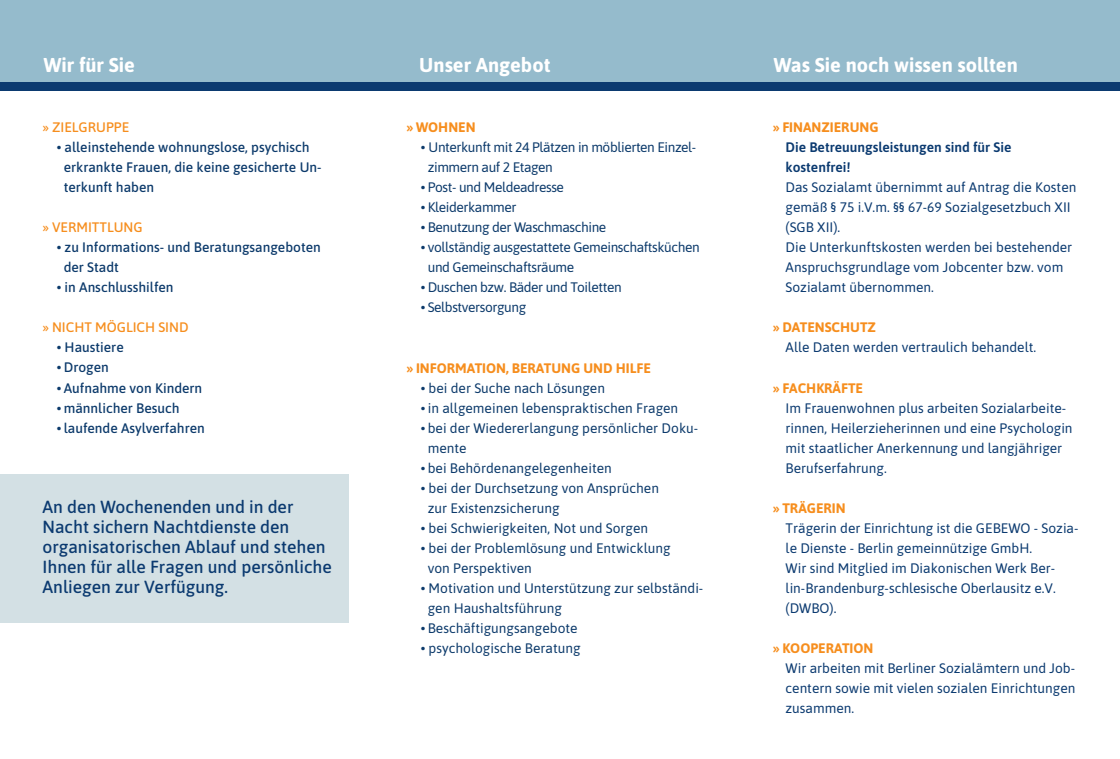
<style>
.page{position:relative;width:1120px;height:759px;background:#fff}
.page>*{position:absolute;margin:0;border:0;box-sizing:border-box;transform-origin:0 0}
.t1{font:700 20px "Asap";color:#fff}
.t2{font:500 17.5px/20px "Asap";color:#0b3a70}
.t3{font:13.75px/20px "Asap";color:#0b3a70}
.t4{font:13.75px/20px "Asap";color:#0c3a6b}
.t5{font:13.75px/20px "Asap";letter-spacing:-.03em;color:#0c3a6b}
.t6{font:500 13.75px/20px "Asap";color:#0c3a6b}
.t7{font:700 13.75px "Asap";color:#f68e1e}
.t8{font:600 13.75px/20px "Asap";color:#0b3a70}
.t9{font:500 13.75px "Asap";color:#f68e1e}
</style>
<div class="page">
<div style="left:0;top:474px;width:349px;height:148px;background:#d3e0e4"></div>
<div style="left:0;top:63px;width:1120px;height:28px;background:#0b3a70"></div>
<div style="left:0;top:0;width:1120px;height:81px;background:#95bbcc"></div>
<h1 class="t1" style="left:44px;top:50px;width:92px">Wir für Sie</h1>
<h1 class="t1" style="left:419px;top:50px;width:133px">Unser Angebot</h1>
<h1 class="t1" style="left:774px;top:50px;width:245px">Was Sie noch wissen sollten</h1>
<p class="t9" style="left:43px;top:118px;width:88px">» ZIELGRUPPE</p>
<p class="t6" style="left:64px;top:137px;width:259px;text-indent:-7px">• alleinstehende wohnungslose, psychisch erkrankte Frauen, die keine gesicherte Un&shy;terkunft haben</p>
<p class="t9" style="left:43px;top:218px;width:102px">» VERMITTLUNG</p>
<p class="t6" style="left:64px;top:237px;width:258px;text-indent:-7px">• zu Informations- und Beratungsangeboten der Stadt</p>
<p class="t6" style="left:57px;top:277px;width:118px">• in Anschlusshilfen</p>
<p class="t9" style="left:43px;top:318px;width:148px">» NICHT MÖGLICH SIND</p>
<p class="t6" style="left:57px;top:337px;width:69px">• Haustiere</p>
<p class="t6" style="left:57px;top:357px;width:54px">• Drogen</p>
<p class="t6" style="left:57px;top:377px;width:147px">• Aufnahme von Kindern</p>
<p class="t6" style="left:57px;top:397px;width:124px">• männlicher Besuch</p>
<p class="t6" style="left:57px;top:417px;width:150px">• laufende Asylverfahren</p>
<p class="t2" style="left:43px;top:495px;width:291px">An den Wochenenden und in der<br>Nacht sichern Nachtdienste den organisatorischen Ablauf und stehen<br>Ihnen für alle Fragen und persönliche<br>Anliegen zur Verfügung.</p>
<p class="t7" style="left:406px;top:117px;width:71px">» WOHNEN</p>
<p class="t5" style="left:428px;top:137px;width:270px;text-indent:-7px">• Unterkunft mit 24 Plätzen in möblierten Einzel&shy;zimmern auf 2 Etagen</p>
<p class="t5" style="left:421px;top:177px;width:145px">• Post- und Meldeadresse</p>
<p class="t5" style="left:421px;top:197px;width:97px">• Kleiderkammer</p>
<p class="t5" style="left:421px;top:217px;width:187px">• Benutzung der Waschmaschine</p>
<p class="t5" style="left:428px;top:237px;width:273px;text-indent:-7px">• vollständig ausgestattete Gemeinschaftsküchen und Gemeinschaftsräume</p>
<p class="t5" style="left:421px;top:277px;width:203px">• Duschen bzw. Bäder und Toiletten</p>
<p class="t5" style="left:421px;top:297px;width:107px">• Selbstversorgung</p>
<p class="t7" style="left:406px;top:358px;width:246px">» INFORMATION, BERATUNG UND HILFE</p>
<p class="t4" style="left:421px;top:377px;width:186px">• bei der Suche nach Lösungen</p>
<p class="t4" style="left:421px;top:397px;width:259px">• in allgemeinen lebenspraktischen Fragen</p>
<p class="t4" style="left:428px;top:417px;width:272px;text-indent:-7px">• bei der Wiedererlangung persönlicher Doku&shy;mente</p>
<p class="t4" style="left:421px;top:457px;width:193px">• bei Behördenangelegenheiten</p>
<p class="t4" style="left:428px;top:477px;width:233px;text-indent:-7px">• bei der Durchsetzung von Ansprüchen zur Existenzsicherung</p>
<p class="t4" style="left:421px;top:517px;width:229px">• bei Schwierigkeiten, Not und Sorgen</p>
<p class="t4" style="left:428px;top:537px;width:244px;text-indent:-7px">• bei der Problemlösung und Entwicklung von Perspektiven</p>
<p class="t4" style="left:428px;top:577px;width:277px;text-indent:-7px">• Motivation und Unterstützung zur selbständi&shy;gen Haushaltsführung</p>
<p class="t4" style="left:421px;top:617px;width:158px">• Beschäftigungsangebote</p>
<p class="t4" style="left:421px;top:637px;width:161px">• psychologische Beratung</p>
<p class="t7" style="left:773px;top:117px;width:107px">» FINANZIERUNG</p>
<p class="t8" style="left:785px;top:137px;width:227px">Die Betreuungsleistungen sind für Sie kostenfrei!</p>
<p class="t3" style="left:785px;top:177px;width:292px">Das Sozialamt übernimmt auf Antrag die Kosten gemäß § 75 i.V.m. §§ 67-69 Sozialgesetzbuch XII (SGB XII).<br>Die Unterkunftskosten werden bei bestehender Anspruchsgrundlage vom Jobcenter bzw. vom Sozialamt übernommen.</p>
<p class="t7" style="left:773px;top:318px;width:105px">» DATENSCHUTZ</p>
<p class="t3" style="left:785px;top:337px;width:252px">Alle Daten werden vertraulich behandelt.</p>
<p class="t7" style="left:773px;top:378px;width:92px">» FACHKRÄFTE</p>
<p class="t3" style="left:785px;top:397px;width:288px">Im Frauenwohnen plus arbeiten Sozialarbeite&shy;rinnen, Heilerzieherinnen und eine Psychologin mit staatlicher Anerkennung und langjähriger Berufserfahrung.</p>
<p class="t7" style="left:773px;top:498px;width:74px">» TRÄGERIN</p>
<p class="t3" style="left:785px;top:517px;width:294px">Trägerin der Einrichtung ist die GEBEWO - Sozia&shy;le Dienste - Berlin gemeinnützige GmbH.<br>Wir sind Mitglied im Diakonischen Werk Ber&shy;lin-Brandenburg-schlesische Oberlausitz e.V. (DWBO).</p>
<p class="t7" style="left:773px;top:638px;width:102px">» KOOPERATION</p>
<p class="t3" style="left:785px;top:657px;width:291px;text-align:justify">Wir arbeiten mit Berliner Sozialämtern und Job&shy;centern sowie mit vielen sozialen Einrichtungen zusammen.</p>
</div>
